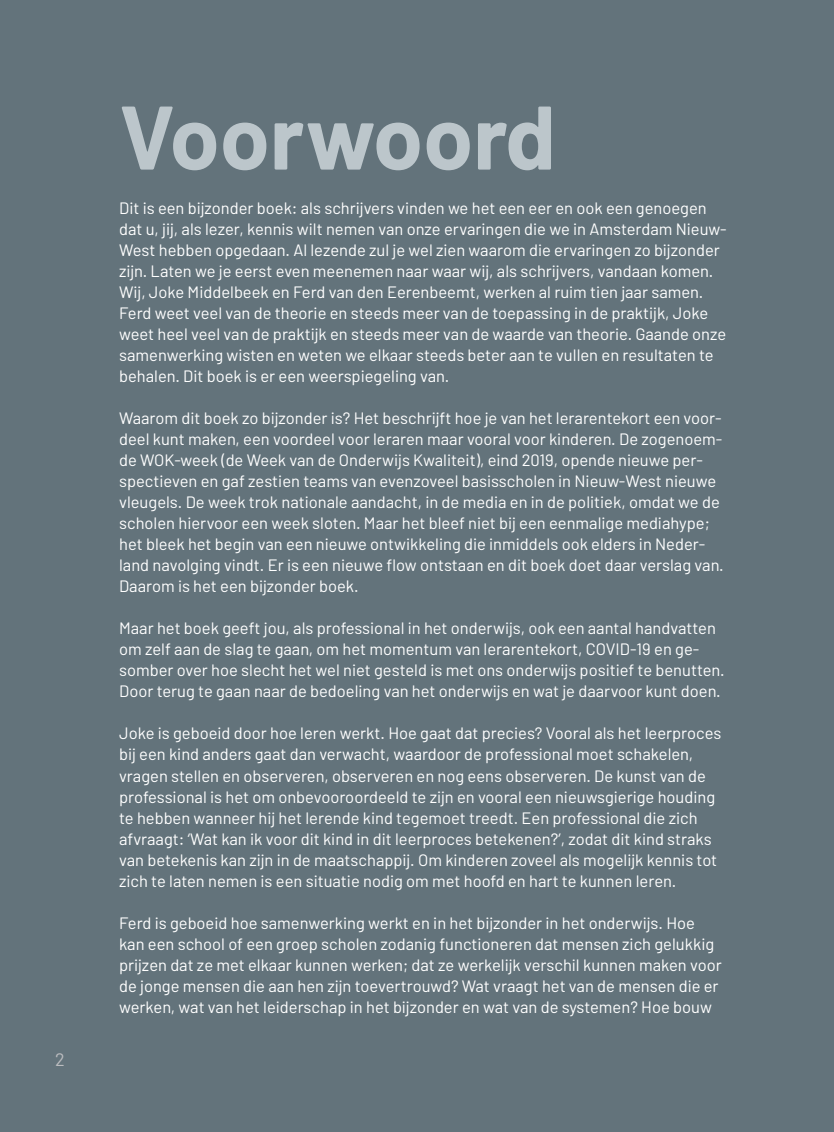
<style>
.page{position:relative;width:834px;height:1132px;background:#fff}
.page>*{position:absolute;margin:0;border:0;box-sizing:border-box;transform-origin:0 0}
.t1{font:700 90px "Barlow";color:#bcc6cb}
.t2{font:18px "Barlow";color:#bcbdc0}
.t3{font:16.5px/21px "Barlow";color:#fff}
</style>
<div class="page">
<div style="left:0;top:0;width:833px;height:1131px;background:#63737b"></div>
<p class="t2" style="left:55px;top:1048px;width:11px">2</p>
<h1 class="t1" style="left:119px;top:81px;width:438px">Voorwoord</h1>
<p class="t3" style="left:119px;top:197px;width:609px">Dit is een bijzonder boek: als schrijvers vinden we het een eer en ook een genoegen dat u, jij, als lezer, kennis wilt nemen van onze ervaringen die we in Amsterdam Nieuw-West hebben opgedaan. Al lezende zul je wel zien waarom die ervaringen zo bijzonder zijn. Laten we je eerst even meenemen naar waar wij, als schrijvers, vandaan komen.<br>Wij, Joke Middelbeek en Ferd van den Eerenbeemt, werken al ruim tien jaar samen.<br>Ferd weet veel van de theorie en steeds meer van de toepassing in de praktijk, Joke weet heel veel van de praktijk en steeds meer van de waarde van theorie. Gaande onze samenwerking wisten en weten we elkaar steeds beter aan te vullen en resultaten te behalen. Dit boek is er een weerspiegeling van.</p>
<p class="t3" style="left:119px;top:407px;width:606px">Waarom dit boek zo bijzonder is? Het beschrijft hoe je van het lerarentekort een voor&shy;deel kunt maken, een voordeel voor leraren maar vooral voor kinderen. De zogenoem&shy;de WOK-week (de Week van de Onderwijs Kwaliteit), eind 2019, opende nieuwe per&shy;spectieven en gaf zestien teams van evenzoveel basisscholen in Nieuw-West nieuwe vleugels. De week trok nationale aandacht, in de media en in de politiek, omdat we de scholen hiervoor een week sloten. Maar het bleef niet bij een eenmalige mediahype; het bleek het begin van een nieuwe ontwikkeling die inmiddels ook elders in Neder&shy;land navolging vindt. Er is een nieuwe flow ontstaan en dit boek doet daar verslag van.<br>Daarom is het een bijzonder boek.</p>
<p class="t3" style="left:119px;top:617px;width:607px">Maar het boek geeft jou, als professional in het onderwijs, ook een aantal handvatten om zelf aan de slag te gaan, om het momentum van lerarentekort, COVID-19 en ge&shy;somber over hoe slecht het wel niet gesteld is met ons onderwijs positief te benutten.<br>Door terug te gaan naar de bedoeling van het onderwijs en wat je daarvoor kunt doen.</p>
<p class="t3" style="left:119px;top:722px;width:603px">Joke is geboeid door hoe leren werkt. Hoe gaat dat precies? Vooral als het leerproces bij een kind anders gaat dan verwacht, waardoor de professional moet schakelen, vragen stellen en observeren, observeren en nog eens observeren. De kunst van de professional is het om onbevooroordeeld te zijn en vooral een nieuwsgierige houding te hebben wanneer hij het lerende kind tegemoet treedt. Een professional die zich afvraagt: ‘Wat kan ik voor dit kind in dit leerproces betekenen?’, zodat dit kind straks van betekenis kan zijn in de maatschappij. Om kinderen zoveel als mogelijk kennis tot zich te laten nemen is een situatie nodig om met hoofd en hart te kunnen leren.</p>
<p class="t3" style="left:119px;top:911px;width:604px">Ferd is geboeid hoe samenwerking werkt en in het bijzonder in het onderwijs. Hoe kan een school of een groep scholen zodanig functioneren dat mensen zich gelukkig prijzen dat ze met elkaar kunnen werken; dat ze werkelijk verschil kunnen maken voor de jonge mensen die aan hen zijn toevertrouwd? Wat vraagt het van de mensen die er werken, wat van het leiderschap in het bijzonder en wat van de systemen? Hoe bouw</p>
</div>
